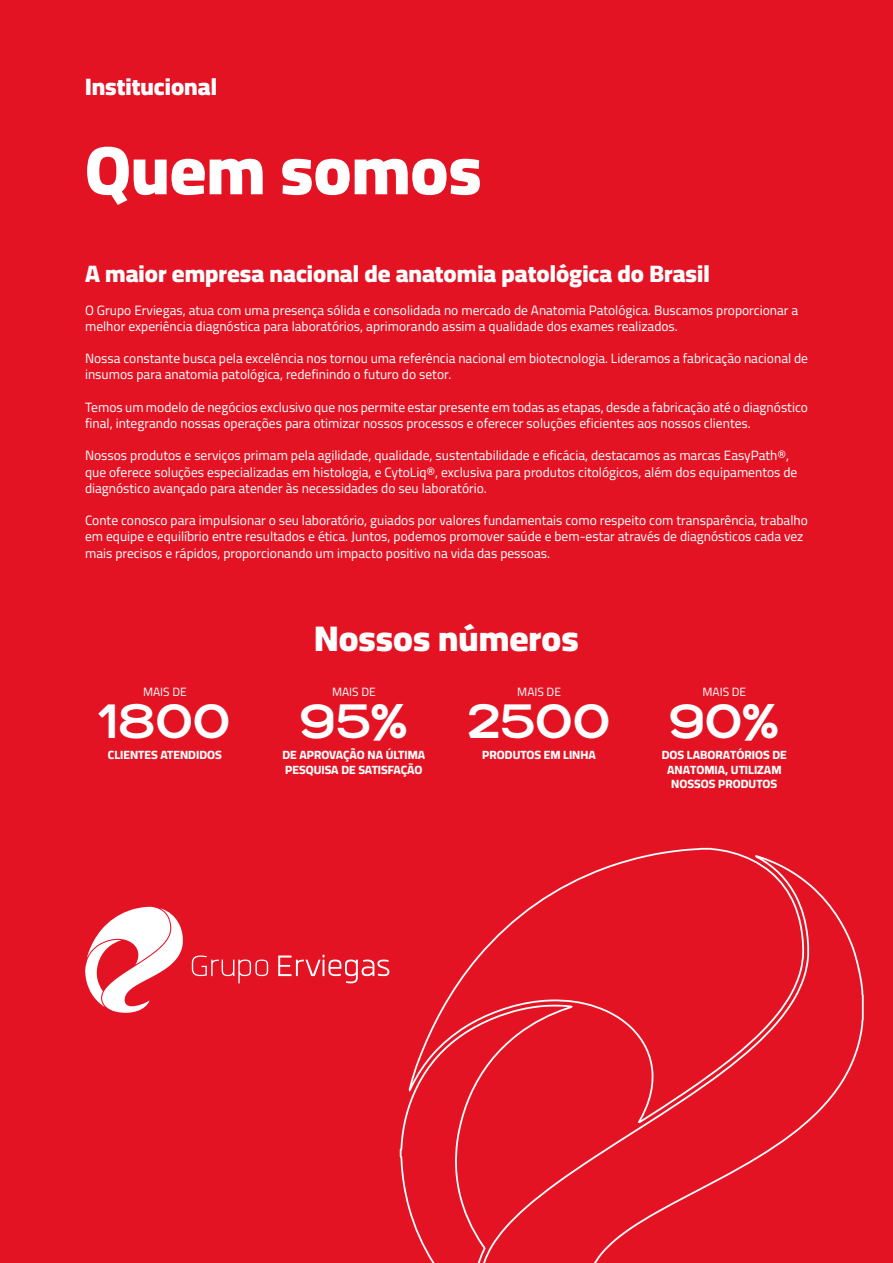
<style>
.page{position:relative;width:893px;height:1263px;background:#e41323}
.page>*{position:absolute;margin:0;border:0;box-sizing:border-box;transform-origin:0 0}
.t1{font:900 69px "Cairo";color:#fff}
.t2{font:48px "Gabriel Sans Bold";letter-spacing:.01em;color:#fff}
.t3{font:900 36px "Cairo";color:#fff}
.t4{font:900 24px "Cairo";color:#fff}
.t5{font:13.5px/16.2px "Cairo";color:#fff}
.t6{font:800 12px/14.4px "Cairo";color:#fff}
.t7{font:12px "Cairo";color:#fff}
</style>
<div class="page">
<svg style="left:399px;top:847px;width:465px;height:416px"></svg>
<svg style="left:192px;top:955px;width:76px;height:28px"></svg>
<svg style="left:278px;top:955px;width:111px;height:28px"></svg>
<svg style="left:85px;top:907px;width:98px;height:106px"></svg>
<h3 class="t4" style="left:85px;top:69px;width:133px">Institucional</h3>
<h1 class="t1" style="left:85px;top:119px;width:398px">Quem somos</h1>
<h3 class="t4" style="left:85px;top:256px;width:626px">A maior empresa nacional de anatomia patológica do Brasil</h3>
<p class="t5" style="left:85px;top:302px;width:715px">O Grupo Erviegas, atua com uma presença sólida e consolidada no mercado de Anatomia Patológica. Buscamos proporcionar a melhor experiência diagnóstica para laboratórios, aprimorando assim a qualidade dos exames realizados.</p>
<p class="t5" style="left:85px;top:351px;width:724px">Nossa constante busca pela excelência nos tornou uma referência nacional em biotecnologia. Lideramos a fabricação nacional de insumos para anatomia patológica, redefinindo o futuro do setor.</p>
<p class="t5" style="left:85px;top:399px;width:724px">Temos um modelo de negócios exclusivo que nos permite estar presente em todas as etapas, desde a fabricação até o diagnóstico final, integrando nossas operações para otimizar nossos processos e oferecer soluções eficientes aos nossos clientes.</p>
<p class="t5" style="left:85px;top:448px;width:714px">Nossos produtos e serviços primam pela agilidade, qualidade, sustentabilidade e eficácia, destacamos as marcas EasyPath®, que oferece soluções especializadas em histologia, e CytoLiq®, exclusiva para produtos citológicos, além dos equipamentos de diagnóstico avançado para atender às necessidades do seu laboratório.</p>
<p class="t5" style="left:85px;top:513px;width:724px">Conte conosco para impulsionar o seu laboratório, guiados por valores fundamentais como respeito com transparência, trabalho em equipe e equilíbrio entre resultados e ética. Juntos, podemos promover saúde e bem-estar através de diagnósticos cada vez mais precisos e rápidos, proporcionando um impacto positivo na vida das pessoas.</p>
<h3 class="t3" style="left:314px;top:611px;width:266px">Nossos números</h3>
<p class="t7" style="left:143px;top:683px;width:45px">MAIS DE</p>
<p class="t7" style="left:332px;top:683px;width:45px">MAIS DE</p>
<p class="t7" style="left:517px;top:683px;width:45px">MAIS DE</p>
<p class="t7" style="left:702px;top:683px;width:45px">MAIS DE</p>
<h2 class="t2" style="left:99px;top:692px;width:133px">1800</h2>
<h2 class="t2" style="left:300px;top:692px;width:109px">95%</h2>
<h2 class="t2" style="left:468px;top:692px;width:312px">2500 90%</h2>
<p class="t6" style="left:108px;top:748px;width:115px">CLIENTES ATENDIDOS</p>
<p class="t6" style="left:282px;top:748px;width:144px">DE APROVAÇÃO NA ÚLTIMA<br>PESQUISA DE SATISFAÇÃO</p>
<p class="t6" style="left:482px;top:748px;width:115px">PRODUTOS EM LINHA</p>
<p class="t6" style="left:662px;top:748px;width:127px;text-align:center">DOS LABORATÓRIOS DE<br>ANATOMIA, UTILIZAM<br>NOSSOS PRODUTOS</p>
</div>
